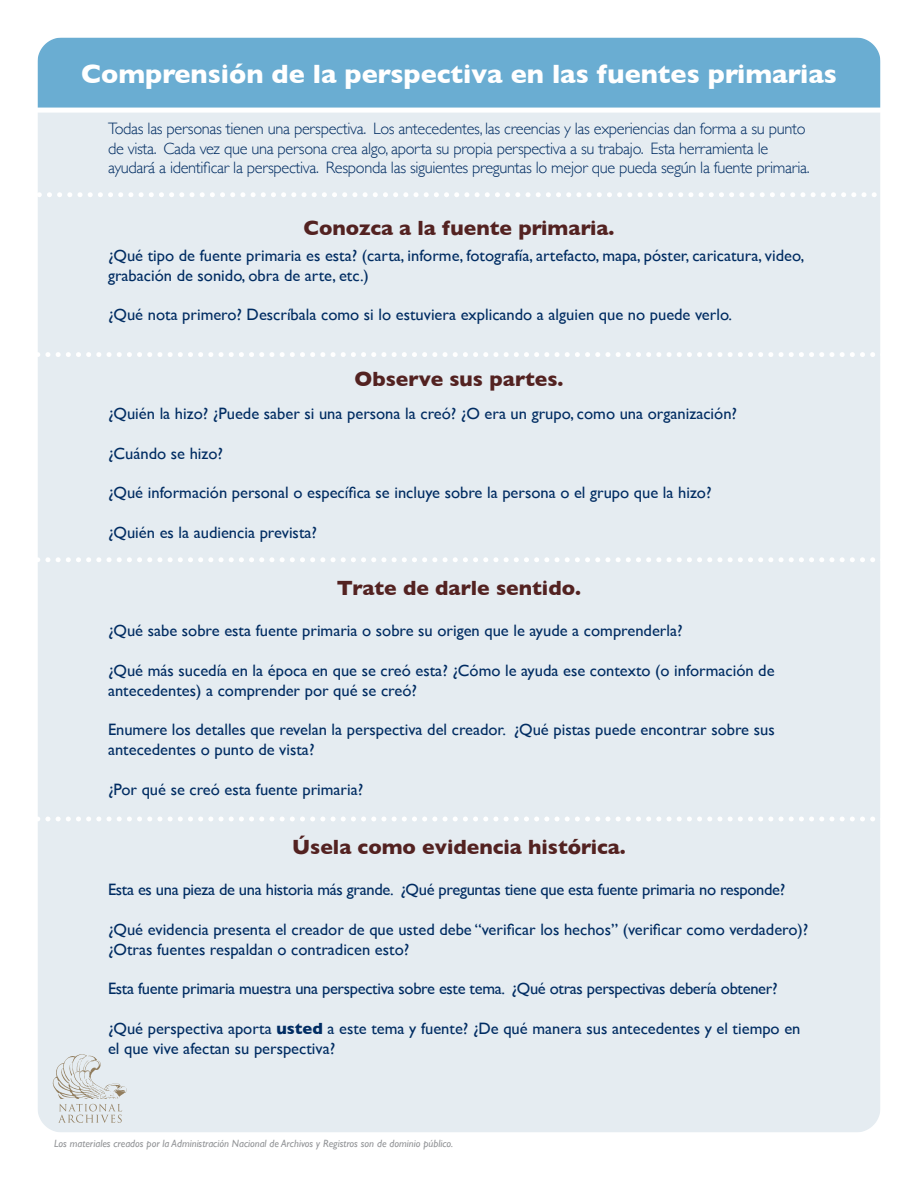
<style>
.page{position:relative;width:918px;height:1188px;background:#fff}
.page>*{position:absolute;margin:0;border:0;box-sizing:border-box;transform-origin:0 0}
.t1{font:700 27px "Gill Sans";color:#fff}
.t2{font:700 21px "Gill Sans";color:#532221}
.t3{font:16.5px/19.8px "Gill Sans";color:#002c62}
.t4{font:300 16.5px/19.8px "Gill Sans";letter-spacing:-.02em;color:#002c62}
.t5{font:16.5px "Gill Sans";letter-spacing:-.02em;color:#002c62}
.t6{font:italic 10.5px "Gill Sans";color:#939598}
.s1{font-weight:700}
</style>
<div class="page">
<div style="left:34px;top:27px;width:862px;height:1143px;background:#e5ecf1;border-radius:27px"></div>
<div style="left:0;top:25px;width:918px;height:86px;background:#6aadd2;border-radius:27px"></div>
<svg style="left:53px;top:1054px;width:74px;height:69px"></svg>
<div style="left:0;top:0;width:918px;height:1170px;border:38px solid #fff"></div>
<div style="left:29px;top:108px;width:889px;height:5px;background:#fff"></div>
<svg style="left:7px;top:352px;width:904px;height:5px"></svg>
<svg style="left:7px;top:557px;width:904px;height:5px"></svg>
<svg style="left:7px;top:816px;width:904px;height:6px"></svg>
<svg style="left:19px;top:192px;width:899px;height:5px"></svg>
<h1 class="t1" style="left:81px;top:53px;width:757px">Comprensión de la perspectiva en las fuentes primarias</h1>
<p class="t4" style="left:108px;top:118px;width:703px">Todas las personas tienen una perspectiva. Los antecedentes, las creencias y las experiencias dan forma a su punto de vista. Cada vez que una persona crea algo, aporta su propia perspectiva a su trabajo. Esta herramienta le ayudará a identificar la perspectiva. Responda las siguientes preguntas lo mejor que pueda según la fuente primaria.</p>
<h2 class="t2" style="left:304px;top:211px;width:312px">Conozca a la fuente primaria.</h2>
<p class="t3" style="left:108px;top:245px;width:698px">¿Qué tipo de fuente primaria es esta? (carta, informe, fotografía, artefacto, mapa, póster, caricatura, video, grabación de sonido, obra de arte, etc.)</p>
<p class="t3" style="left:108px;top:305px;width:626px">¿Qué nota primero? Descríbala como si lo estuviera explicando a alguien que no puede verlo.</p>
<h2 class="t2" style="left:354px;top:363px;width:211px">Observe sus partes.</h2>
<p class="t3" style="left:108px;top:403px;width:631px">¿Quién la hizo? ¿Puede saber si una persona la creó? ¿O era un grupo, como una organización?</p>
<p class="t3" style="left:108px;top:443px;width:117px">¿Cuándo se hizo?</p>
<p class="t3" style="left:108px;top:483px;width:605px">¿Qué información personal o específica se incluye sobre la persona o el grupo que la hizo?</p>
<p class="t3" style="left:108px;top:522px;width:211px">¿Quién es la audiencia prevista?</p>
<h2 class="t2" style="left:337px;top:571px;width:246px">Trate de darle sentido.</h2>
<p class="t3" style="left:108px;top:621px;width:576px">¿Qué sabe sobre esta fuente primaria o sobre su origen que le ayude a comprenderla?</p>
<p class="t3" style="left:108px;top:660px;width:668px">¿Qué más sucedía en la época en que se creó esta? ¿Cómo le ayuda ese contexto (o información de antecedentes) a comprender por qué se creó?</p>
<p class="t3" style="left:108px;top:720px;width:668px">Enumere los detalles que revelan la perspectiva del creador. ¿Qué pistas puede encontrar sobre sus antecedentes o punto de vista?</p>
<p class="t3" style="left:108px;top:779px;width:257px">¿Por qué se creó esta fuente primaria?</p>
<h2 class="t2" style="left:292px;top:830px;width:335px">Úsela como evidencia histórica.</h2>
<p class="t5" style="left:108px;top:880px;width:679px">Esta es una pieza de una historia más grande. ¿Qué preguntas tiene que esta fuente primaria no responde?</p>
<p class="t3" style="left:108px;top:919px;width:702px">¿Qué evidencia presenta el creador de que usted debe “verificar los hechos” (verificar como verdadero)? ¿Otras fuentes respaldan o contradicen esto?</p>
<p class="t5" style="left:108px;top:979px;width:671px">Esta fuente primaria muestra una perspectiva sobre este tema. ¿Qué otras perspectivas debería obtener?</p>
<p class="t3" style="left:108px;top:1018px;width:694px">¿Qué perspectiva aporta <span class="s1">usted</span> a este tema y fuente? ¿De qué manera sus antecedentes y el tiempo en el que vive afectan su perspectiva?</p>
<p class="t6" style="left:54px;top:1138px;width:401px">Los materiales creados por la Administración Nacional de Archivos y Registros son de dominio público.</p>
</div>
